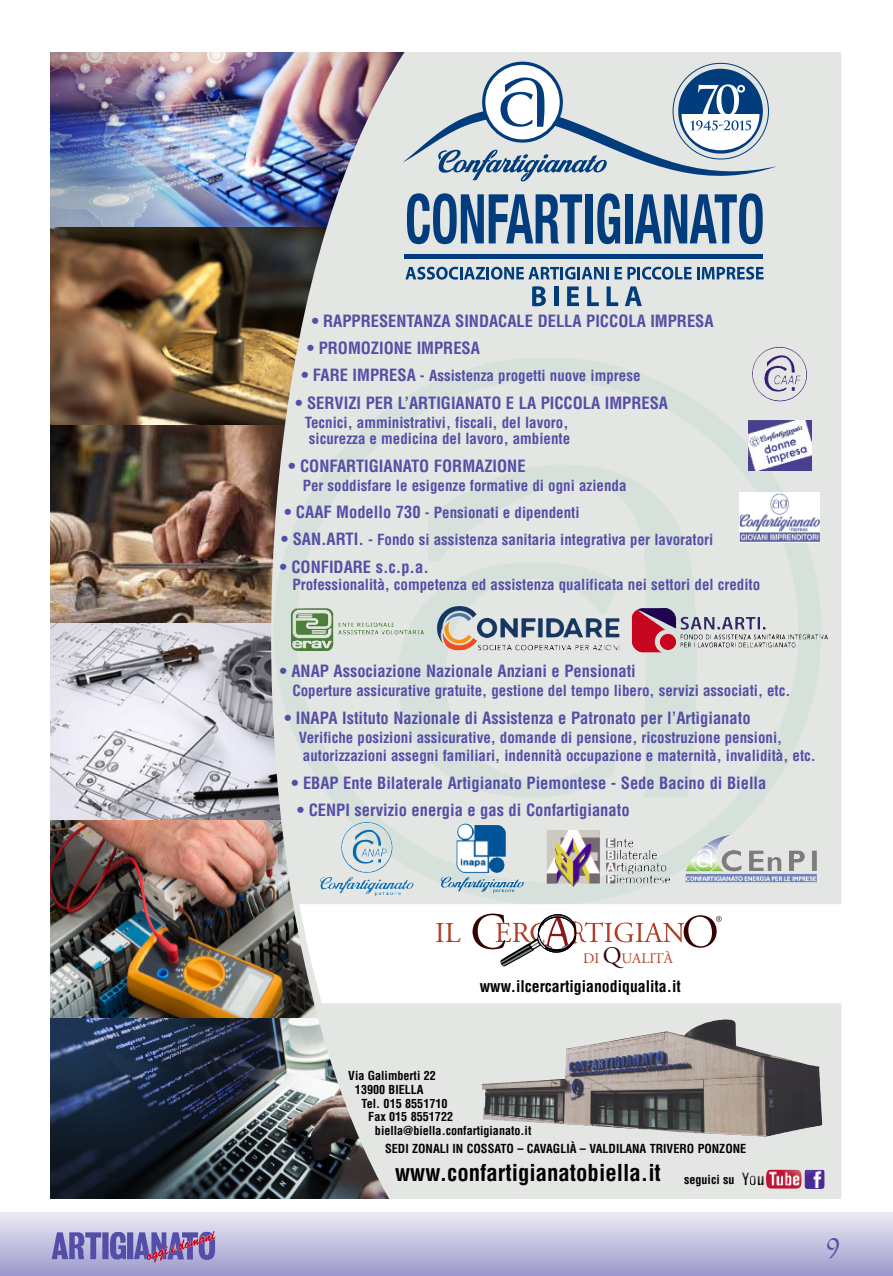
<style>
.page{position:relative;width:893px;height:1276px;background:#fff}
.page>*{position:absolute;margin:0;border:0;box-sizing:border-box;transform-origin:0 0}
.t1{font:30px "Duc De Berry";color:#544ea6}
.t2{font:28.65px "Adobe Garamond";color:#b13e25}
.t3{font:700 condensed 22.8px "Helvetica";color:#000}
.t4{font:700 condensed 16.5px "Helvetica";color:#544ea6}
.t5{font:700 condensed 15.75px "Helvetica";color:#000}
.t6{font:700 condensed 15px/16.5px "Helvetica";color:#544ea6}
.t7{font:14.55px "Adobe Garamond";color:#b13e25}
.t8{font:700 condensed 12.15px "Helvetica";color:#000}
.s1{font-size:16.5px}
.s2{font-size:23.7px;color:#360303}
</style>
<div class="page">
<img style="left:50px;top:52px;width:221px;height:175px">
<img style="left:50px;top:227px;width:221px;height:198px">
<img style="left:50px;top:425px;width:221px;height:198px">
<img style="left:50px;top:623px;width:221px;height:198px">
<img style="left:50px;top:821px;width:221px;height:197px">
<img style="left:50px;top:1018px;width:221px;height:181px">
<img style="left:271px;top:52px;width:570px;height:1147px">
<img style="left:271px;top:341px;width:566px;height:584px">
<svg style="left:299px;top:904px;width:542px;height:99px"></svg>
<svg style="left:407px;top:193px;width:175px;height:51px;background:#6c8dad"></svg>
<div style="left:585px;top:194px;width:7px;height:49px;background:#013d7d"></div>
<svg style="left:597px;top:193px;width:23px;height:51px"></svg>
<div style="left:625px;top:194px;width:7px;height:49px;background:#013d7d"></div>
<svg style="left:635px;top:193px;width:128px;height:51px;background:#6d8dad"></svg>
<hr style="left:404px;top:255px;width:359px;height:4px;background:#013d7d">
<svg style="left:405px;top:267px;width:204px;height:13px;background:#7493b1"></svg>
<svg style="left:615px;top:267px;width:149px;height:13px;background:#7694b1"></svg>
<svg style="left:532px;top:286px;width:14px;height:20px"></svg>
<hr style="left:554px;top:286px;width:4px;height:20px;background:#013d7d">
<svg style="left:567px;top:286px;width:12px;height:20px"></svg>
<svg style="left:587px;top:286px;width:12px;height:20px"></svg>
<svg style="left:607px;top:286px;width:11px;height:20px"></svg>
<svg style="left:625px;top:286px;width:17px;height:20px"></svg>
<svg style="left:403px;top:62px;width:374px;height:119px;background:#becbd4"></svg>
<img style="left:442px;top:611px;width:35px;height:29px">
<img style="left:290px;top:608px;width:56px;height:43px">
<svg style="left:473px;top:913px;width:249px;height:53px"></svg>
<img style="left:632px;top:607px;width:44px;height:45px">
<img style="left:341px;top:822px;width:52px;height:51px">
<img style="left:456px;top:823px;width:50px;height:50px">
<img style="left:547px;top:830px;width:103px;height:57px">
<img style="left:686px;top:835px;width:49px;height:36px">
<img style="left:752px;top:347px;width:55px;height:54px">
<img style="left:748px;top:420px;width:63px;height:50px">
<img style="left:739px;top:492px;width:81px;height:50px">
<img style="left:736px;top:1045px;width:86px;height:88px">
<img style="left:766px;top:1169px;width:36px;height:19px">
<img style="left:807px;top:1169px;width:17px;height:19px">
<div style="left:0;top:1212px;width:893px;height:64px;background:linear-gradient(to bottom,#ecebf5,#9d99cc)"></div>
<img style="left:51px;top:1229px;width:16px;height:34px">
<img style="left:67px;top:1229px;width:150px;height:34px">
<p class="t4" style="left:312px;top:314px;width:403px">• RAPPRESENTANZA SINDACALE DELLA PICCOLA IMPRESA</p>
<p class="t4" style="left:307px;top:342px;width:174px">• PROMOZIONE IMPRESA</p>
<p class="t6" style="left:301px;top:369px;width:341px"><span class="s1">• FARE IMPRESA</span> - Assistenza progetti nuove imprese</p>
<p class="t4" style="left:296px;top:396px;width:374px">• SERVIZI PER L’ARTIGIANATO E LA PICCOLA IMPRESA</p>
<p class="t6" style="left:305px;top:415px;width:267px">Tecnici, amministrativi, fiscali, del lavoro, sicurezza e medicina del lavoro, ambiente</p>
<p class="t4" style="left:289px;top:459px;width:238px">• CONFARTIGIANATO FORMAZIONE</p>
<p class="t6" style="left:303px;top:478px;width:325px">Per soddisfare le esigenze formative di ogni azienda</p>
<p class="t6" style="left:284px;top:505px;width:297px"><span class="s1">• CAAF Modello 730</span> - Pensionati e dipendenti</p>
<p class="t6" style="left:281px;top:533px;width:434px"><span class="s1">• SAN.ARTI.</span> - Fondo si assistenza sanitaria integrativa per lavoratori</p>
<p class="t4" style="left:280px;top:560px;width:150px">• CONFIDARE s.c.p.a.</p>
<p class="t6" style="left:292px;top:577px;width:469px">Professionalità, competenza ed assistenza qualificata nei settori del credito</p>
<p class="t4" style="left:280px;top:665px;width:357px">• ANAP Associazione Nazionale Anziani e Pensionati</p>
<p class="t6" style="left:292px;top:684px;width:500px">Coperture assicurative gratuite, gestione del tempo libero, servizi associati, etc.</p>
<p class="t4" style="left:284px;top:711px;width:468px">• INAPA Istituto Nazionale di Assistenza e Patronato per l’Artigianato</p>
<p class="t6" style="left:299px;top:729px;width:519px;line-height:18.9px">Verifiche posizioni assicurative, domande di pensione, ricostruzione pensioni, autorizzazioni assegni familiari, indennità occupazione e maternità, invalidità, etc.</p>
<p class="t4" style="left:292px;top:776px;width:476px">• EBAP Ente Bilaterale Artigianato Piemontese - Sede Bacino di Biella</p>
<p class="t4" style="left:297px;top:804px;width:334px">• CENPI servizio energia e gas di Confartigianato</p>
<h2 class="t2" style="left:435px;top:921px;width:27px">IL</h2>
<p class="t7" style="left:583px;top:952px;width:91px">DI <span class="s2">Q</span>UALITÀ</p>
<p class="t5" style="left:480px;top:979px;width:203px">www.ilcercartigianodiqualita.it</p>
<p class="t8" style="left:348px;top:1071px;width:89px">Via Galimberti 22</p>
<p class="t8" style="left:355px;top:1085px;width:70px">13900 BIELLA</p>
<p class="t8" style="left:362px;top:1098px;width:88px">Tel. 015 8551710</p>
<p class="t8" style="left:368px;top:1112px;width:86px">Fax 015 8551722</p>
<p class="t8" style="left:375px;top:1126px;width:158px">biella@biella.confartigianato.it</p>
<p class="t8" style="left:385px;top:1143px;width:363px">SEDI ZONALI IN COSSATO – CAVAGLIÀ – VALDILANA TRIVERO PONZONE</p>
<h3 class="t3" style="left:395px;top:1164px;width:341px">www.confartigianatobiella.it <sub>seguici</sub> <sub>su</sub></h3>
<h1 class="t1" style="left:827px;top:1230px;width:15px">9</h1>
</div>
